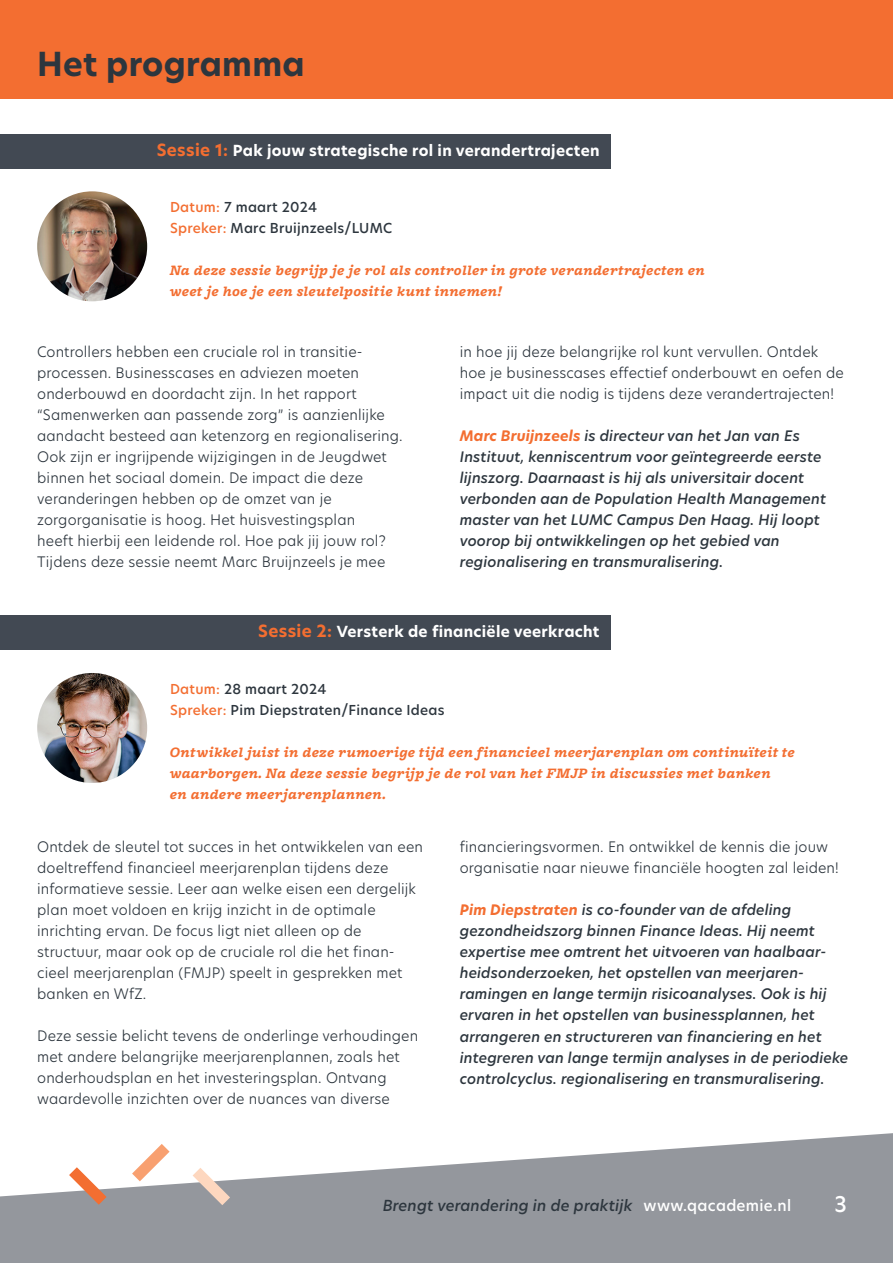
<style>
.page{position:relative;width:893px;height:1263px;background:#fff}
.page>*{position:absolute;margin:0;border:0;box-sizing:border-box;transform-origin:0 0}
.t1{font:700 32.55px "New Hero";letter-spacing:.01em;color:#2d363e}
.t2{font:500 21.3px "New Hero";color:#fff}
.t3{font:italic 700 15px/21px "Freight Macro Pro";letter-spacing:.02em;color:#f36e31}
.t4{font:700 15px "New Hero";letter-spacing:.02em;color:#fff}
.t5{font:italic 500 15px "New Hero";letter-spacing:.01em;color:#2d363e}
.t6{font:300 14.25px/21px "New Hero";letter-spacing:.01em;color:#2d363e}
.t7{font:italic 500 14.25px/21px "New Hero";letter-spacing:.01em;color:#2d363e}
.t8{font:500 13.5px/21px "New Hero";letter-spacing:.02em;color:#2d363e}
.s1{font-size:16.5px;color:#f36e31}
.s2{color:#f36e31}
.s3{font-weight:700;color:#f36e31}
.s4{font-style:normal;color:#fff}
</style>
<div class="page">
<svg style="left:0;top:1133px;width:893px;height:130px;fill:#94979d"></svg>
<svg style="left:69px;top:1167px;width:38px;height:38px"></svg>
<svg style="left:193px;top:1168px;width:37px;height:37px"></svg>
<svg style="left:132px;top:1144px;width:38px;height:37px"></svg>
<div style="left:0;top:0;width:893px;height:99px;background:#f36e31"></div>
<div style="left:0;top:134px;width:610px;height:34px;background:#424953"></div>
<img style="left:37px;top:191px;width:110px;height:110px;border-radius:55px">
<div style="left:0;top:615px;width:610px;height:35px;background:#424953"></div>
<img style="left:37px;top:673px;width:110px;height:110px;border-radius:55px">
<h1 class="t1" style="left:37px;top:42px;width:269px">Het programma</h1>
<p class="t4" style="left:157px;top:140px;width:444px"><span class="s1">Sessie 1:</span> Pak jouw strategische rol in verandertrajecten</p>
<p class="t8" style="left:170px;top:197px;width:223px"><span class="s2">Datum:</span> 7 maart 2024<br><span class="s2">Spreker:</span> Marc Bruijnzeels/LUMC</p>
<p class="t3" style="left:170px;top:259px;width:537px">Na deze sessie begrijp je je rol als controller in grote verandertrajecten en weet je hoe je een sleutelpositie kunt innemen!</p>
<p class="t6" style="left:37px;top:341px;width:367px">Controllers hebben een cruciale rol in transitie&shy;processen. Businesscases en adviezen moeten onderbouwd en doordacht zijn. In het rapport “Samenwerken aan passende zorg” is aanzienlijke aandacht besteed aan ketenzorg en regionalisering.<br>Ook zijn er ingrijpende wijzigingen in de Jeugdwet binnen het sociaal domein. De impact die deze veranderingen hebben op de omzet van je zorgorganisatie is hoog. Het huisvestingsplan<br>heeft hierbij een leidende rol. Hoe pak jij jouw rol?<br>Tijdens deze sessie neemt Marc Bruijnzeels je mee</p>
<p class="t6" style="left:460px;top:341px;width:386px">in hoe jij deze belangrijke rol kunt vervullen. Ontdek hoe je businesscases effectief onderbouwt en oefen de impact uit die nodig is tijdens deze verandertrajecten!</p>
<p class="t7" style="left:460px;top:425px;width:368px"><span class="s3">Marc Bruijnzeels</span> is directeur van het Jan van Es Instituut, kenniscentrum voor geïntegreerde eerste lijnszorg. Daarnaast is hij als universitair docent verbonden aan de Population Health Management master van het LUMC Campus Den Haag. Hij loopt voorop bij ontwikkelingen op het gebied van regionalisering en transmuralisering.</p>
<p class="t4" style="left:258px;top:621px;width:343px"><span class="s1">Sessie 2:</span> Versterk de financiële veerkracht</p>
<p class="t8" style="left:170px;top:678px;width:276px"><span class="s2">Datum:</span> 28 maart 2024<br><span class="s2">Spreker:</span> Pim Diepstraten/Finance Ideas</p>
<p class="t3" style="left:170px;top:741px;width:627px">Ontwikkel juist in deze rumoerige tijd een financieel meerjarenplan om continuïteit te waarborgen. Na deze sessie begrijp je de rol van het FMJP in discussies met banken<br>en andere meerjarenplannen.</p>
<p class="t6" style="left:37px;top:836px;width:387px">Ontdek de sleutel tot succes in het ontwikkelen van een doeltreffend financieel meerjarenplan tijdens deze informatieve sessie. Leer aan welke eisen een dergelijk plan moet voldoen en krijg inzicht in de optimale inrichting ervan. De focus ligt niet alleen op de structuur, maar ook op de cruciale rol die het finan&shy;cieel meerjarenplan (FMJP) speelt in gesprekken met banken en WfZ.</p>
<p class="t6" style="left:37px;top:1025px;width:382px">Deze sessie belicht tevens de onderlinge verhoudingen met andere belangrijke meerjarenplannen, zoals het onderhoudsplan en het investeringsplan. Ontvang waardevolle inzichten over de nuances van diverse</p>
<p class="t6" style="left:460px;top:836px;width:380px">financieringsvormen. En ontwikkel de kennis die jouw organisatie naar nieuwe financiële hoogten zal leiden!</p>
<p class="t7" style="left:460px;top:899px;width:390px"><span class="s3">Pim Diepstraten</span> is co-founder van de afdeling gezondheidszorg binnen Finance Ideas. Hij neemt expertise mee omtrent het uitvoeren van haalbaar&shy;heidsonderzoeken, het opstellen van meerjaren&shy;ramingen en lange termijn risicoanalyses. Ook is hij ervaren in het opstellen van businessplannen, het arrangeren en structureren van financiering en het integreren van lange termijn analyses in de periodieke controlcyclus. regionalisering en transmuralisering.</p>
<p class="t5" style="left:383px;top:1195px;width:410px">Brengt verandering in de praktijk <span class="s4">www.qacademie.nl</span></p>
<h2 class="t2" style="left:835px;top:1189px;width:14px">3</h2>
</div>
